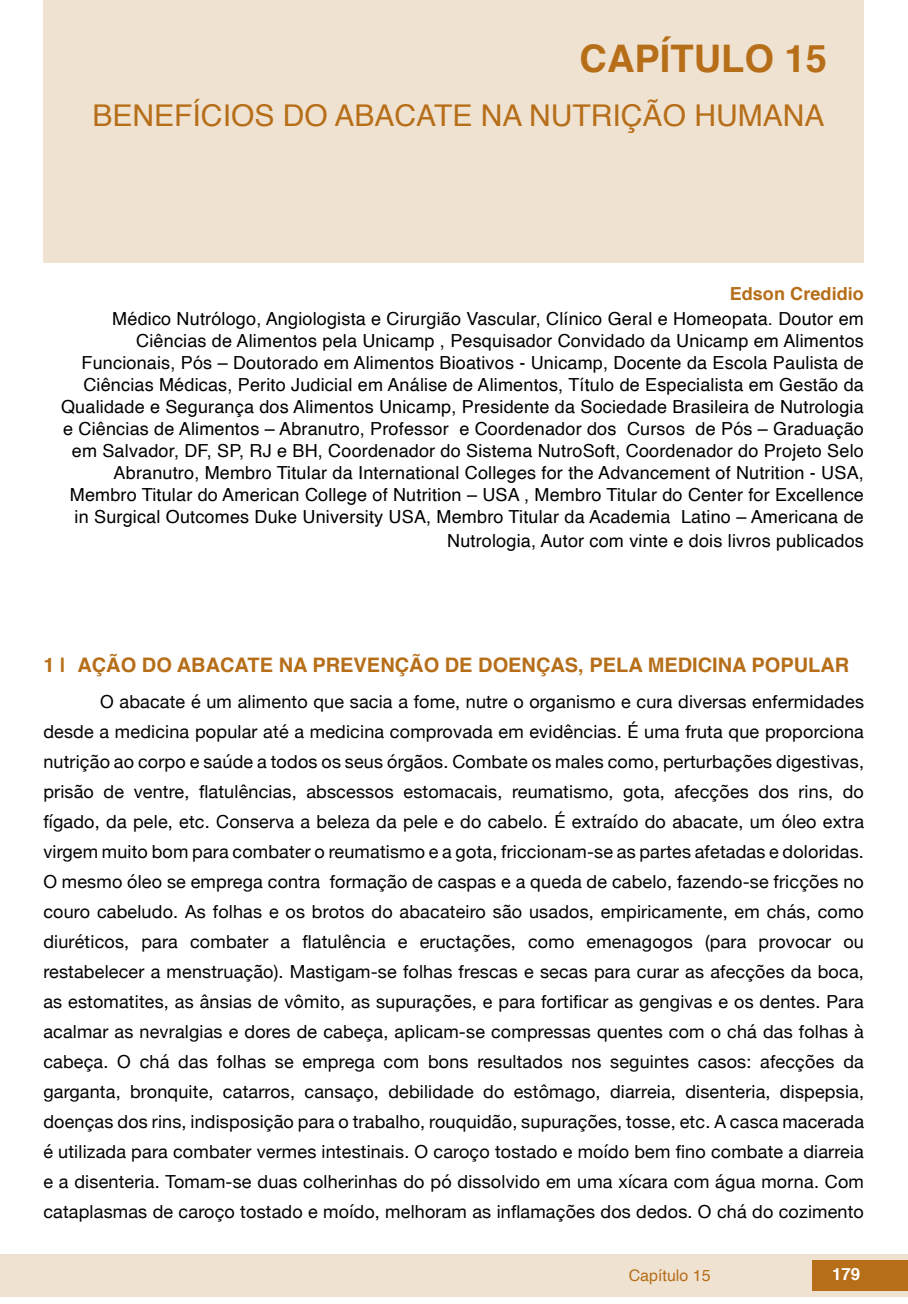
<style>
.page{position:relative;width:908px;height:1304px;background:#fff}
.page>*{position:absolute;margin:0;border:0;box-sizing:border-box;transform-origin:0 0}
.t1{font:700 38px "Helvetica";color:#b66e19}
.t2{font:30px "Helvetica";color:#b66e19}
.t3{font:700 20px "Helvetica";color:#b66e19}
.t4{font:18px/30px "Helvetica Neue";letter-spacing:.01em;color:#000;text-align:justify}
.t5{font:18px/22px "Helvetica";letter-spacing:.01em;color:#000;text-align:right}
.t6{font:700 18px "Helvetica";letter-spacing:.005em;color:#b66e19}
.t7{font:700 16.8px "Helvetica";color:#fff}
.t8{font:16px "Helvetica";color:#b66e19}
</style>
<div class="page">
<div style="left:0;top:1254px;width:906px;height:43px;background:#f0e2d1"></div>
<div style="left:812px;top:1261px;width:95px;height:30px;background:#b66e19"></div>
<div style="left:43px;top:0;width:820px;height:263px;background:#f0e2d1"></div>
<h1 class="t1" style="left:579px;top:28px;width:249px">CAPÍTULO 15</h1>
<h2 class="t2" style="left:92px;top:93px;width:733px">BENEFÍCIOS DO ABACATE NA NUTRIÇÃO HUMANA</h2>
<p class="t6" style="left:729px;top:279px;width:136px">Edson Credidio</p>
<p class="t5" style="left:61px;top:309px;width:803px">Médico Nutrólogo, Angiologista e Cirurgião Vascular, Clínico Geral e Homeopata. Doutor em Ciências de Alimentos pela Unicamp , Pesquisador Convidado da Unicamp em Alimentos Funcionais, Pós – Doutorado em Alimentos Bioativos - Unicamp, Docente da Escola Paulista de Ciências Médicas, Perito Judicial em Análise de Alimentos, Título de Especialista em Gestão da Qualidade e Segurança dos Alimentos Unicamp, Presidente da Sociedade Brasileira de Nutrologia e Ciências de Alimentos – Abranutro, Professor e Coordenador dos Cursos de Pós – Graduação em Salvador, DF, SP, RJ e BH, Coordenador do Sistema NutroSoft, Coordenador do Projeto Selo Abranutro, Membro Titular da International Colleges for the Advancement of Nutrition - USA, Membro Titular do American College of Nutrition – USA , Membro Titular do Center for Excellence in Surgical Outcomes Duke University USA, Membro Titular da Academia Latino – Americana de</p>
<p class="t5" style="left:447px;top:531px;width:418px">Nutrologia, Autor com vinte e dois livros publicados</p>
<p class="t3" style="left:43px;top:649px;width:807px">1 | AÇÃO DO ABACATE NA PREVENÇÃO DE DOENÇAS, PELA MEDICINA POPULAR</p>
<p class="t4" style="left:43px;top:687px;width:821px;text-indent:57px">O abacate é um alimento que sacia a fome, nutre o organismo e cura diversas enfermidades desde a medicina popular até a medicina comprovada em evidências. É uma fruta que proporciona nutrição ao corpo e saúde a todos os seus órgãos. Combate os males como, perturbações digestivas, prisão de ventre, flatulências, abscessos estomacais, reumatismo, gota, afecções dos rins, do fígado, da pele, etc. Conserva a beleza da pele e do cabelo. É extraído do abacate, um óleo extra virgem muito bom para combater o reumatismo e a gota, friccionam-se as partes afetadas e doloridas.<br>O mesmo óleo se emprega contra formação de caspas e a queda de cabelo, fazendo-se fricções no couro cabeludo. As folhas e os brotos do abacateiro são usados, empiricamente, em chás, como diuréticos, para combater a flatulência e eructações, como emenagogos (para provocar ou restabelecer a menstruação). Mastigam-se folhas frescas e secas para curar as afecções da boca, as estomatites, as ânsias de vômito, as supurações, e para fortificar as gengivas e os dentes. Para acalmar as nevralgias e dores de cabeça, aplicam-se compressas quentes com o chá das folhas à cabeça. O chá das folhas se emprega com bons resultados nos seguintes casos: afecções da garganta, bronquite, catarros, cansaço, debilidade do estômago, diarreia, disenteria, dispepsia, doenças dos rins, indisposição para o trabalho, rouquidão, supurações, tosse, etc. A casca macerada é utilizada para combater vermes intestinais. O caroço tostado e moído bem fino combate a diarreia e a disenteria. Tomam-se duas colherinhas do pó dissolvido em uma xícara com água morna. Com cataplasmas de caroço tostado e moído, melhoram as inflamações dos dedos. O chá do cozimento</p>
<p class="t8" style="left:628px;top:1263px;width:83px">Capítulo 15</p>
<p class="t7" style="left:831px;top:1261px;width:30px">179</p>
</div>
